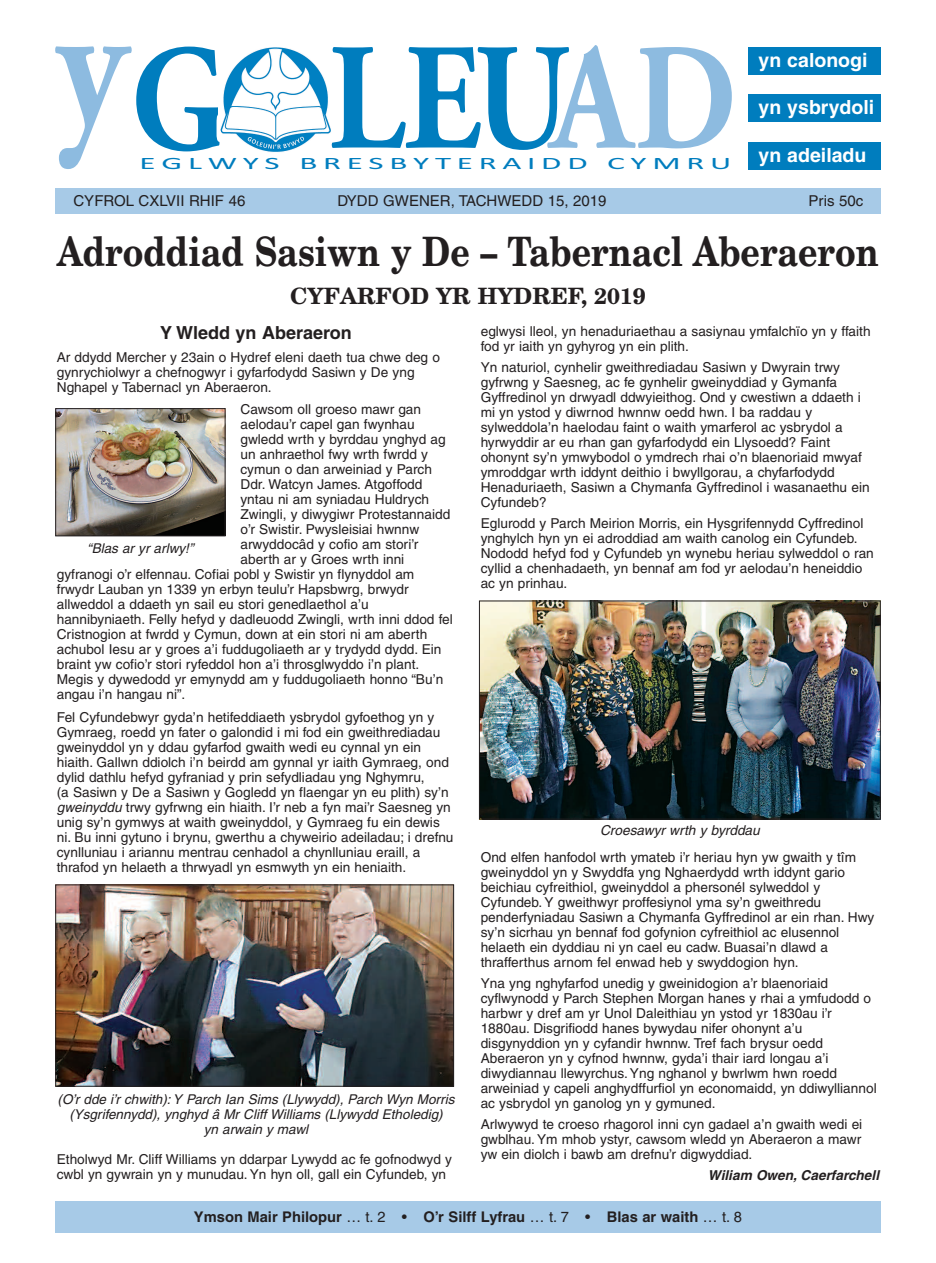
<style>
.page{position:relative;width:936px;height:1263px;background:#fff}
.page>*{position:absolute;margin:0;border:0;box-sizing:border-box;transform-origin:0 0}
.t1{font:700 187.5px "WA Gara";color:#8dbbe0;scale:.8 1}
.t2{font:700 151.5px "WA Gara";letter-spacing:-.01em;color:#007dbe;scale:.85 1}
.t3{font:700 40.5px "W School";color:#231f20;scale:.83 1}
.t4{font:700 22.5px "W School";color:#231f20}
.t5{font:700 19.5px "W Helv";color:#fff}
.t6{font:700 18px "W Helv";color:#231f20}
.t7{font:17.4px "Calibri";letter-spacing:.175em;color:#007dbe;scale:1.9 1}
.t8{font:15px "W Hel Plain";color:#231f20}
.t9{font:700 14.7px "W Helv";color:#231f20}
.t10{font:13.65px/15px "W Hel Plain";color:#231f20}
.t11{font:13.65px "W Helv Bol Obliq";color:#231f20}
.t12{font:13.65px "W Helv Obl";color:#231f20}
.t13{font:13.5px/15px "W Helv Obl";color:#231f20;text-align:center}
.s1{color:#fff}
.s2{color:#8dbbe0}
.s3{font-family:"W Helv Obl"}
.s4{font-family:"W Hel Plain";font-weight:400}
</style>
<div class="page">
<div style="left:55px;top:1201px;width:825px;height:32px;background:#a7cae7"></div>
<div style="left:55px;top:188px;width:825px;height:26px;background:#a7cae7"></div>
<div style="left:748px;top:47px;width:132px;height:28px;background:#007dbe"></div>
<div style="left:748px;top:94px;width:132px;height:28px;background:#007dbe"></div>
<div style="left:748px;top:142px;width:132px;height:28px;background:#007dbe"></div>
<img style="left:220px;top:47px;width:111px;height:105px">
<img style="left:57px;top:410px;width:166px;height:124px">
<div style="left:55px;top:408px;width:170px;height:128px;border:1px solid #231f20"></div>
<img style="left:57px;top:886px;width:395px;height:199px">
<div style="left:55px;top:884px;width:399px;height:203px;border:1px solid #231f20"></div>
<img style="left:481px;top:603px;width:397px;height:214px">
<div style="left:479px;top:601px;width:401px;height:218px;border:1px solid #231f20"></div>
<h2 class="t2" style="left:229px;top:7px;width:599px"><span class="s1">O</span>LEU<span class="s2">AD</span></h2>
<h1 class="t1" style="left:57px;top:-52px;width:212px">y<sub>G</sub></h1>
<p class="t7" style="left:140px;top:153px;width:313px">EGLWYS BRESBYTERAIDD CYMRU</p>
<h3 class="t5" style="left:758px;top:48px;width:110px">yn calonogi</h3>
<h3 class="t5" style="left:758px;top:96px;width:117px">yn ysbrydoli</h3>
<h3 class="t5" style="left:758px;top:144px;width:109px">yn adeiladu</h3>
<p class="t8" style="left:73px;top:192px;width:173px">CYFROL CXLVII RHIF 46</p>
<p class="t8" style="left:337px;top:192px;width:270px">DYDD GWENER, TACHWEDD 15, 2019</p>
<p class="t8" style="left:808px;top:192px;width:56px">Pris 50c</p>
<h3 class="t3" style="left:57px;top:229px;width:991px">Adroddiad Sasiwn y De – Tabernacl Aberaeron</h3>
<h3 class="t4" style="left:290px;top:283px;width:357px">CYFARFOD YR HYDREF, 2019</h3>
<p class="t10" style="left:480px;top:323px;width:391px">eglwysi lleol, yn henaduriaethau a sasiynau ymfalchïo yn y ffaith fod yr iaith yn gyhyrog yn ein plith.</p>
<p class="t10" style="left:480px;top:359px;width:390px">Yn naturiol, cynhelir gweithrediadau Sasiwn y Dwyrain trwy gyfrwng y Saesneg, ac fe gynhelir gweinyddiad y Gymanfa Gyffredinol yn drwyadl ddwyieithog. Ond y cwestiwn a ddaeth i mi yn ystod y diwrnod hwnnw oedd hwn. I ba raddau y sylweddola’n haelodau faint o waith ymarferol ac ysbrydol a hyrwyddir ar eu rhan gan gyfarfodydd ein Llysoedd? Faint ohonynt sy’n ymwybodol o ymdrech rhai o’n blaenoriaid mwyaf ymroddgar wrth iddynt deithio i bwyllgorau, a chyfarfodydd Henaduriaeth, Sasiwn a Chymanfa Gyffredinol i wasanaethu ein Cyfundeb?</p>
<p class="t10" style="left:480px;top:515px;width:394px">Eglurodd y Parch Meirion Morris, ein Hysgrifennydd Cyffredinol ynghylch hyn yn ei adroddiad am waith canolog ein Cyfundeb.<br>Nododd hefyd fod y Cyfundeb yn wynebu heriau sylweddol o ran cyllid a chenhadaeth, yn bennaf am fod yr aelodau’n heneiddio ac yn prinhau.</p>
<h3 class="t6" style="left:160px;top:322px;width:193px">Y Wledd yn Aberaeron</h3>
<p class="t10" style="left:57px;top:349px;width:384px">Ar ddydd Mercher y 23ain o Hydref eleni daeth tua chwe deg o gynrychiolwyr a chefnogwyr i gyfarfodydd Sasiwn y De yng<br>Nghapel y Tabernacl yn Aberaeron.</p>
<p class="t10" style="left:240px;top:402px;width:182px">Cawsom oll groeso mawr gan</p>
<p class="t10" style="left:240px;top:417px;width:176px">aelodau’r capel gan fwynhau</p>
<p class="t10" style="left:240px;top:432px;width:207px">gwledd wrth y byrddau ynghyd ag</p>
<p class="t10" style="left:240px;top:447px;width:189px">un anhraethol fwy wrth fwrdd y</p>
<p class="t10" style="left:240px;top:462px;width:193px">cymun o dan arweiniad y Parch</p>
<p class="t10" style="left:240px;top:477px;width:183px">Ddr. Watcyn James. Atgoffodd</p>
<p class="t10" style="left:240px;top:492px;width:190px">yntau ni am syniadau Huldrych</p>
<p class="t10" style="left:240px;top:507px;width:211px">Zwingli, y diwygiwr Protestannaidd</p>
<p class="t10" style="left:240px;top:522px;width:180px">o’r Swistir. Pwysleisiai hwnnw</p>
<p class="t10" style="left:240px;top:537px;width:179px">arwyddocâd y cofio am stori’r</p>
<p class="t10" style="left:240px;top:552px;width:165px">aberth ar y Groes wrth inni</p>
<p class="t10" style="left:57px;top:567px;width:359px">gyfranogi o’r elfennau. Cofiai pobl y Swistir yn flynyddol am</p>
<p class="t10" style="left:57px;top:582px;width:353px">frwydr Lauban yn 1339 yn erbyn teulu’r Hapsbwrg, brwydr</p>
<p class="t10" style="left:57px;top:597px;width:313px">allweddol a ddaeth yn sail eu stori genedlaethol a’u</p>
<p class="t10" style="left:57px;top:612px;width:397px">hannibyniaeth. Felly hefyd y dadleuodd Zwingli, wrth inni ddod fel</p>
<p class="t10" style="left:57px;top:627px;width:372px">Cristnogion at fwrdd y Cymun, down at ein stori ni am aberth</p>
<p class="t10" style="left:57px;top:642px;width:386px">achubol Iesu ar y groes a’i fuddugoliaeth ar y trydydd dydd. Ein</p>
<p class="t10" style="left:57px;top:657px;width:364px">braint yw cofio’r stori ryfeddol hon a’i throsglwyddo i’n plant.</p>
<p class="t10" style="left:57px;top:672px;width:388px">Megis y dywedodd yr emynydd am y fuddugoliaeth honno “Bu’n</p>
<p class="t10" style="left:57px;top:687px;width:130px">angau i’n hangau ni”.</p>
<p class="t10" style="left:57px;top:709px;width:398px">Fel Cyfundebwyr gyda’n hetifeddiaeth ysbrydol gyfoethog yn y Gymraeg, roedd yn fater o galondid i mi fod ein gweithrediadau gweinyddol yn y ddau gyfarfod gwaith wedi eu cynnal yn ein hiaith. Gallwn ddiolch i’n beirdd am gynnal yr iaith Gymraeg, ond dylid dathlu hefyd gyfraniad y prin sefydliadau yng Nghymru,<br>(a Sasiwn y De a Sasiwn y Gogledd yn flaengar yn eu plith) sy’n <span class="s3">gweinyddu</span> trwy gyfrwng ein hiaith. I’r neb a fyn mai’r Saesneg yn unig sy’n gymwys at waith gweinyddol, y Gymraeg fu ein dewis ni. Bu inni gytuno i brynu, gwerthu a chyweirio adeiladau; i drefnu cynlluniau i ariannu mentrau cenhadol a chynlluniau eraill, a thrafod yn helaeth a thrwyadl yn esmwyth yn ein heniaith.</p>
<p class="t13" style="left:87px;top:541px;width:108px">“Blas ar yr arlwy!”</p>
<p class="t12" style="left:600px;top:822px;width:161px">Croesawyr wrth y byrddau</p>
<p class="t10" style="left:480px;top:850px;width:395px">Ond elfen hanfodol wrth ymateb i’r heriau hyn yw gwaith y tîm gweinyddol yn y Swyddfa yng Nghaerdydd wrth iddynt gario beichiau cyfreithiol, gweinyddol a phersonél sylweddol y Cyfundeb. Y gweithwyr proffesiynol yma sy’n gweithredu penderfyniadau Sasiwn a Chymanfa Gyffredinol ar ein rhan. Hwy sy’n sicrhau yn bennaf fod gofynion cyfreithiol ac elusennol helaeth ein dyddiau ni yn cael eu cadw. Buasai’n dlawd a thrafferthus arnom fel enwad heb y swyddogion hyn.</p>
<p class="t10" style="left:480px;top:976px;width:397px">Yna yng nghyfarfod unedig y gweinidogion a’r blaenoriaid cyflwynodd y Parch Stephen Morgan hanes y rhai a ymfudodd o harbwr y dref am yr Unol Daleithiau yn ystod yr 1830au i’r 1880au. Disgrifiodd hanes bywydau nifer ohonynt a’u disgynyddion yn y cyfandir hwnnw. Tref fach brysur oedd Aberaeron yn y cyfnod hwnnw, gyda’i thair iard longau a’i diwydiannau llewyrchus. Yng nghanol y bwrlwm hwn roedd arweiniad y capeli anghydffurfiol yn economaidd, yn ddiwylliannol ac ysbrydol yn ganolog yn y gymuned.</p>
<p class="t10" style="left:480px;top:1117px;width:383px;text-align:justify">Arlwywyd te croeso rhagorol inni cyn gadael a’n gwaith wedi ei gwblhau. Ym mhob ystyr, cawsom wledd yn Aberaeron a mawr yw ein diolch i bawb am drefnu’r digwyddiad.</p>
<p class="t11" style="left:707px;top:1167px;width:173px">Wiliam Owen, Caerfarchell</p>
<p class="t9" style="left:194px;top:1208px;width:549px">Ymson Mair Philopur <span class="s4">… t. 2 •</span> O’r Silff Lyfrau <span class="s4">… t. 7 •</span> Blas ar waith <span class="s4">… t. 8</span></p>
<p class="t13" style="left:58px;top:1092px;width:398px">(O’r dde i’r chwith): Y Parch Ian Sims (Llywydd), Parch Wyn Morris (Ysgrifennydd), ynghyd â Mr Cliff Williams (Llywydd Etholedig)<br>yn arwain y mawl</p>
<p class="t10" style="left:57px;top:1152px;width:396px">Etholwyd Mr. Cliff Williams yn ddarpar Lywydd ac fe gofnodwyd y cwbl yn gywrain yn y munudau. Yn hyn oll, gall ein Cyfundeb, yn</p>
</div>
